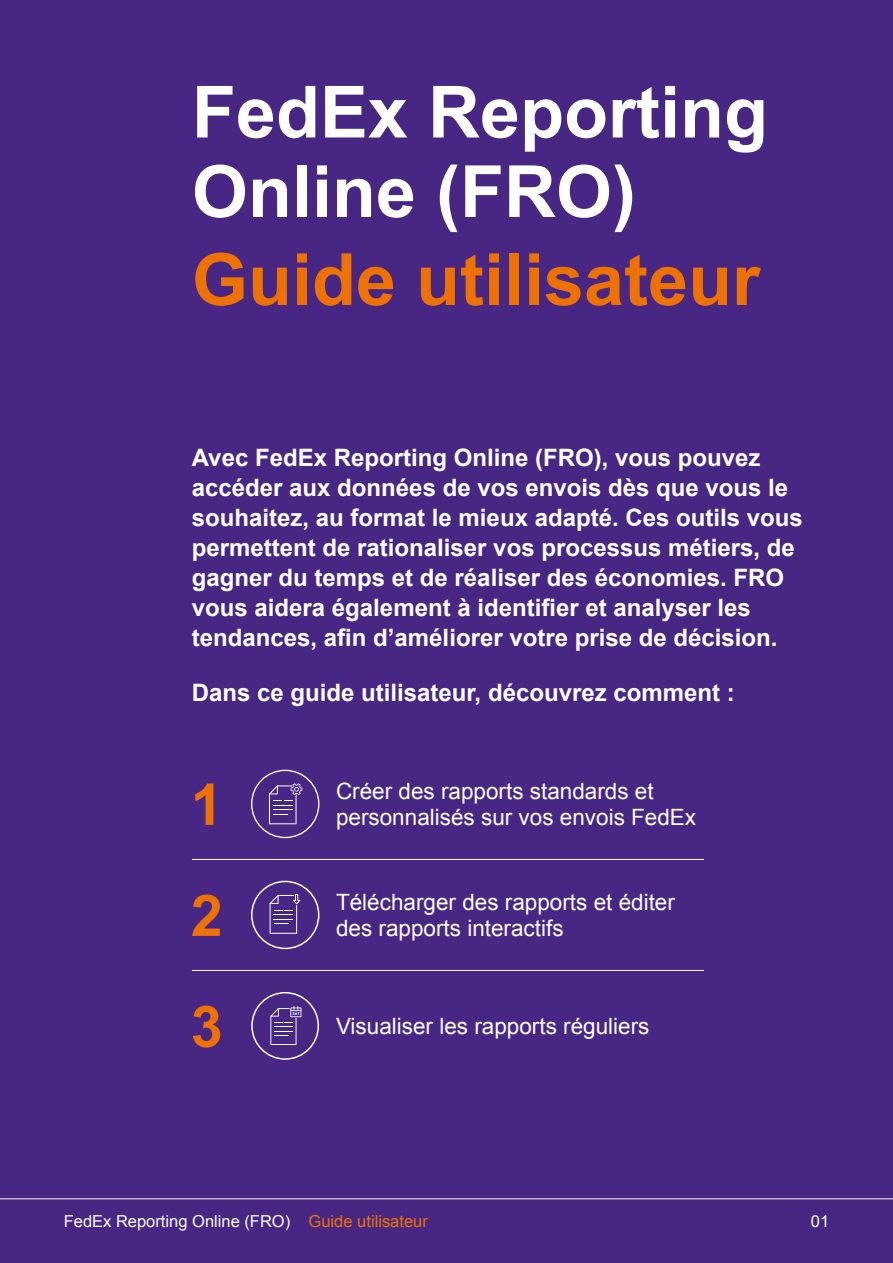
<style>
.page{position:relative;width:893px;height:1263px;background:#482683}
.page>*{position:absolute;margin:0;border:0;box-sizing:border-box;transform-origin:0 0}
.t1{font:700 72px/79.5px "Arial";color:#fff}
.t2{font:700 72px "Arial";color:#ee7203}
.t3{font:700 57.6px "Arial";color:#ee7203}
.t4{font:700 24px/30px "Arial";color:#fff}
.t5{font:22.5px "Arial";color:#fff}
.t6{font:16.5px "Arial";color:#fff}
.s1{color:#ee7203}
</style>
<div class="page">
<hr style="left:0;top:1198px;width:893px;height:1px;background:#fff">
<hr style="left:192px;top:859px;width:512px;height:1px;background:#fff">
<hr style="left:192px;top:970px;width:512px;height:1px;background:#fff">
<div style="left:251px;top:881px;width:68px;height:68px;border:2px solid #fff;border-radius:50%"></div>
<svg style="left:270px;top:894px;width:30px;height:40px"></svg>
<div style="left:251px;top:770px;width:68px;height:68px;border:1px solid #fff;border-radius:50%"></div>
<svg style="left:269px;top:783px;width:33px;height:41px"></svg>
<div style="left:251px;top:992px;width:68px;height:68px;border:2px solid #fff;border-radius:50%"></div>
<svg style="left:270px;top:1006px;width:31px;height:39px"></svg>
<h1 class="t1" style="left:192px;top:75px;width:578px">FedEx Reporting<br>Online (FRO)</h1>
<h1 class="t2" style="left:192px;top:232px;width:570px">Guide utilisateur</h1>
<p class="t4" style="left:192px;top:443px;width:612px">Avec FedEx Reporting Online (FRO), vous pouvez accéder aux données de vos envois dès que vous le souhaitez, au format le mieux adapté. Ces outils vous permettent de rationaliser vos processus métiers, de gagner du temps et de réaliser des économies. FRO vous aidera également à identifier et analyser les tendances, afin d’améliorer votre prise de décision.</p>
<p class="t4" style="left:192px;top:678px;width:544px">Dans ce guide utilisateur, découvrez comment :</p>
<h2 class="t3" style="left:191px;top:767px;width:33px">1</h2>
<h2 class="t3" style="left:191px;top:878px;width:33px">2</h2>
<h2 class="t3" style="left:191px;top:989px;width:33px">3</h2>
<p class="t5" style="left:336px;top:777px;width:319px">Créer des rapports standards et</p>
<p class="t5" style="left:336px;top:802px;width:362px">personnalisés sur vos envois FedEx</p>
<p class="t5" style="left:336px;top:888px;width:340px">Télécharger des rapports et éditer</p>
<p class="t5" style="left:336px;top:913px;width:229px">des rapports interactifs</p>
<p class="t5" style="left:336px;top:1011px;width:315px">Visualiser les rapports réguliers</p>
<p class="t6" style="left:64px;top:1210px;width:366px">FedEx Reporting Online (FRO) <span class="s1">Guide utilisateur</span></p>
<p class="t6" style="left:811px;top:1210px;width:20px">01</p>
</div>
